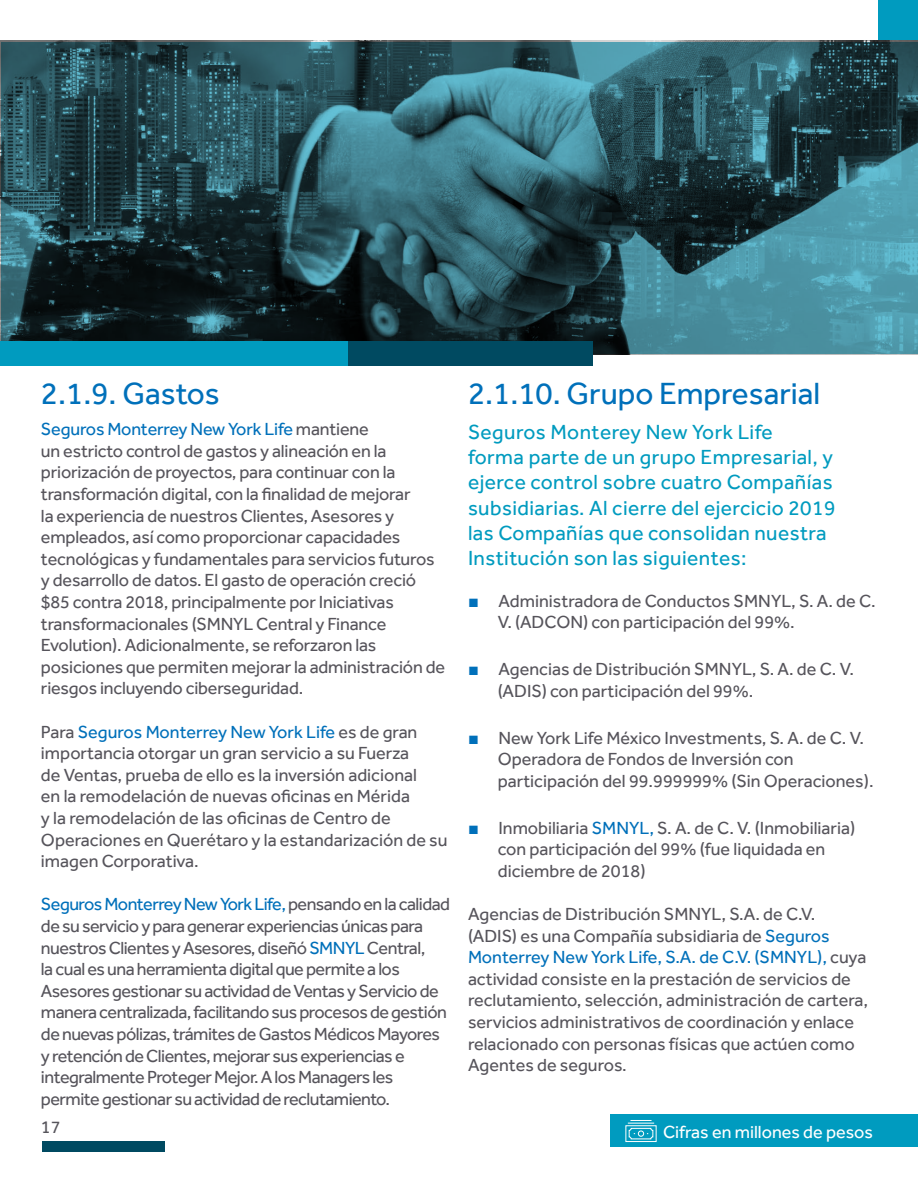
<style>
.page{position:relative;width:918px;height:1188px;background:#fff}
.page>*{position:absolute;margin:0;border:0;box-sizing:border-box;transform-origin:0 0}
.t1{font:31.5px "NYLIC Effra";color:#0070ba}
.t2{font:21px/25.2px "NYLIC Effra";letter-spacing:.02em;color:#009bbf}
.t3{font:18px/21.6px "NYLIC Effra";letter-spacing:-.01em;color:#56545b}
.t4{font:18px/21.6px "NYLIC Effra";letter-spacing:-.03em;color:#56545b}
.t5{font:18px "NYLIC Effra";color:#fff}
.s1{color:#0070ba}
.s2{font-family:"Arial";color:#0070ba}
</style>
<div class="page">
<svg style="left:2px;top:42px;width:916px;height:312px;background:#2c565f"></svg>
<div style="left:200px;top:342px;width:392px;height:24px;background:#004a61"></div>
<div style="left:0;top:342px;width:347px;height:24px;background:#009bbf"></div>
<div style="left:610px;top:1115px;width:308px;height:32px;background:#009bbf"></div>
<svg style="left:625px;top:1120px;width:32px;height:22px"></svg>
<div style="left:42px;top:1141px;width:123px;height:11px;background:#004a61"></div>
<div style="left:878px;top:0;width:39px;height:40px;background:#009bbf"></div>
<h1 class="t1" style="left:41px;top:375px;width:180px">2.1.9. Gastos</h1>
<h1 class="t1" style="left:468px;top:375px;width:354px">2.1.10. Grupo Empresarial</h1>
<p class="t3" style="left:41px;top:418px;width:406px"><span class="s1">Seguros Monterrey New York Life</span> mantiene<br>un estricto control de gastos y alineación en la priorización de proyectos, para continuar con la transformación digital, con la finalidad de mejorar<br>la experiencia de nuestros Clientes, Asesores y empleados, así como proporcionar capacidades tecnológicas y fundamentales para servicios futuros y desarrollo de datos. El gasto de operación creció $85 contra 2018, principalmente por Iniciativas transformacionales (SMNYL Central y Finance Evolution). Adicionalmente, se reforzaron las posiciones que permiten mejorar la administración de riesgos incluyendo ciberseguridad.</p>
<p class="t3" style="left:41px;top:720px;width:408px">Para <span class="s1">Seguros Monterrey New York Life</span> es de gran importancia otorgar un gran servicio a su Fuerza<br>de Ventas, prueba de ello es la inversión adicional<br>en la remodelación de nuevas oficinas en Mérida<br>y la remodelación de las oficinas de Centro de Operaciones en Querétaro y la estandarización de su imagen Corporativa.</p>
<p class="t4" style="left:41px;top:893px;width:411px"><span class="s1">Seguros Monterrey New York Life,</span> pensando en la calidad de su servicio y para generar experiencias únicas para nuestros Clientes y Asesores, diseñó <span class="s1">SMNYL</span> Central,<br>la cual es una herramienta digital que permite a los Asesores gestionar su actividad de Ventas y Servicio de manera centralizada, facilitando sus procesos de gestión de nuevas pólizas, trámites de Gastos Médicos Mayores y retención de Clientes, mejorar sus experiencias e integralmente Proteger Mejor. A los Managers les permite gestionar su actividad de reclutamiento.</p>
<p class="t2" style="left:468px;top:419px;width:369px">Seguros Monterey New York Life<br>forma parte de un grupo Empresarial, y ejerce control sobre cuatro Compañías subsidiarias. Al cierre del ejercicio 2019 las Compañías que consolidan nuestra Institución son las siguientes:</p>
<p class="t3" style="left:498px;top:590px;width:380px;text-indent:-30px"><span class="s2">■</span> Administradora de Conductos SMNYL, S. A. de C.<br>V. (ADCON) con participación del 99%.</p>
<p class="t3" style="left:498px;top:658px;width:358px;text-indent:-30px"><span class="s2">■</span> Agencias de Distribución SMNYL, S. A. de C. V. (ADIS) con participación del 99%.</p>
<p class="t3" style="left:498px;top:726px;width:377px;text-indent:-30px"><span class="s2">■</span> New York Life México Investments, S. A. de C. V.<br>Operadora de Fondos de Inversión con participación del 99.999999% (Sin Operaciones).</p>
<p class="t3" style="left:498px;top:816px;width:359px;text-indent:-30px"><span class="s2">■</span> Inmobiliaria <span class="s1">SMNYL,</span> S. A. de C. V. (Inmobiliaria) con participación del 99% (fue liquidada en diciembre de 2018)</p>
<p class="t3" style="left:468px;top:903px;width:402px">Agencias de Distribución SMNYL, S.A. de C.V. (ADIS) es una Compañía subsidiaria de <span class="s1">Seguros Monterrey New York Life, S.A. de C.V. (SMNYL),</span> cuya actividad consiste en la prestación de servicios de reclutamiento, selección, administración de cartera, servicios administrativos de coordinación y enlace relacionado con personas físicas que actúen como Agentes de seguros.</p>
<p class="t3" style="left:41px;top:1116px;width:21px">17</p>
<p class="t5" style="left:663px;top:1121px;width:211px">Cifras en millones de pesos</p>
</div>
